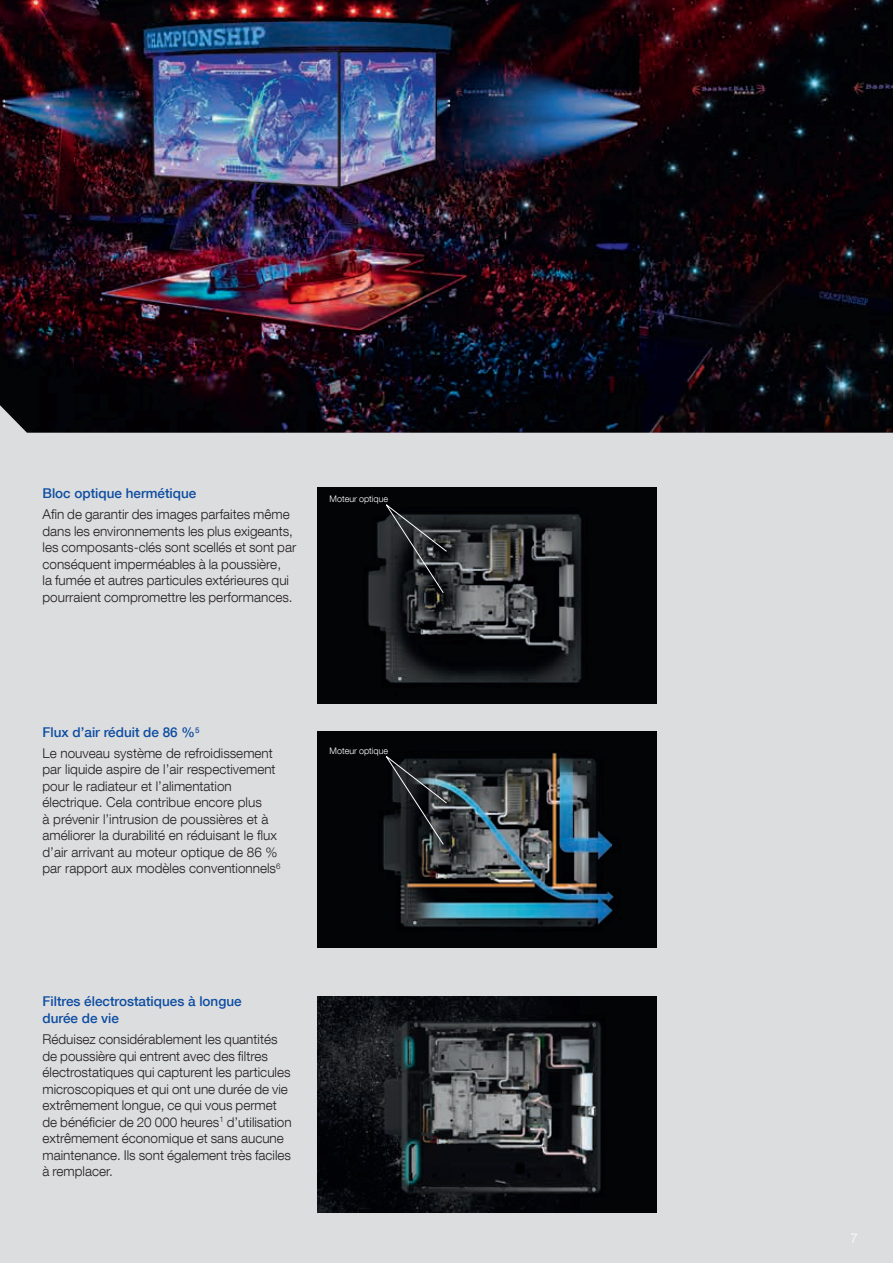
<style>
.page{position:relative;width:893px;height:1263px;background:#fff}
.page>*{position:absolute;margin:0;border:0;box-sizing:border-box;transform-origin:0 0}
.t1{font:300 13.5px/16.5px "Helvetica Neue LT Com";color:#231f20}
.t2{font:500 13.5px/16.5px "Helvetica Neue LT Com";color:#0d4da1}
.t3{font:300 13.5px "Helvetica Neue LT Com";color:#fff}
.t4{font:300 9px "Helvetica Neue LT Com";color:#fff}
.s1{font-weight:500;color:#0d4da1}
</style>
<div class="page">
<div style="left:0;top:433px;width:893px;height:830px;background:#dcdddf"></div>
<img style="left:0;top:0;width:893px;height:433px">
<img style="left:317px;top:488px;width:340px;height:216px">
<img style="left:317px;top:731px;width:340px;height:216px">
<img style="left:317px;top:996px;width:340px;height:216px">
<svg style="left:383px;top:501px;width:65px;height:93px;background:#27292c"></svg>
<svg style="left:383px;top:753px;width:65px;height:92px;background:#262a2d"></svg>
<p class="t2" style="left:43px;top:484px;width:155px">Bloc optique hermétique</p>
<p class="t1" style="left:43px;top:506px;width:255px">Afin de garantir des images parfaites même dans les environnements les plus exigeants, les composants-clés sont scellés et sont par conséquent imperméables à la poussière,<br>la fumée et autres particules extérieures qui pourraient compromettre les performances.</p>
<p class="t4" style="left:330px;top:494px;width:60px">Moteur optique</p>
<p class="t1" style="left:43px;top:722px;width:232px;line-height:20.7px"><span class="s1">Flux d’air réduit de 86 %</span><sup>5<br></sup>Le nouveau système de refroidissement</p>
<p class="t1" style="left:43px;top:761px;width:239px">par liquide aspire de l’air respectivement pour le radiateur et l’alimentation électrique. Cela contribue encore plus<br>à prévenir l’intrusion de poussières et à améliorer la durabilité en réduisant le flux d’air arrivant au moteur optique de 86 % par rapport aux modèles conventionnels<sup>6</sup></p>
<p class="t4" style="left:330px;top:745px;width:60px">Moteur optique</p>
<p class="t2" style="left:43px;top:993px;width:201px">Filtres électrostatiques à longue durée de vie</p>
<p class="t1" style="left:43px;top:1031px;width:251px">Réduisez considérablement les quantités de poussière qui entrent avec des filtres électrostatiques qui capturent les particules microscopiques et qui ont une durée de vie extrêmement longue, ce qui vous permet de bénéficier de 20 000 heures<sup>1</sup> d’utilisation extrêmement économique et sans aucune maintenance. Ils sont également très faciles à remplacer.</p>
<p class="t3" style="left:850px;top:1230px;width:9px">7</p>
</div>
